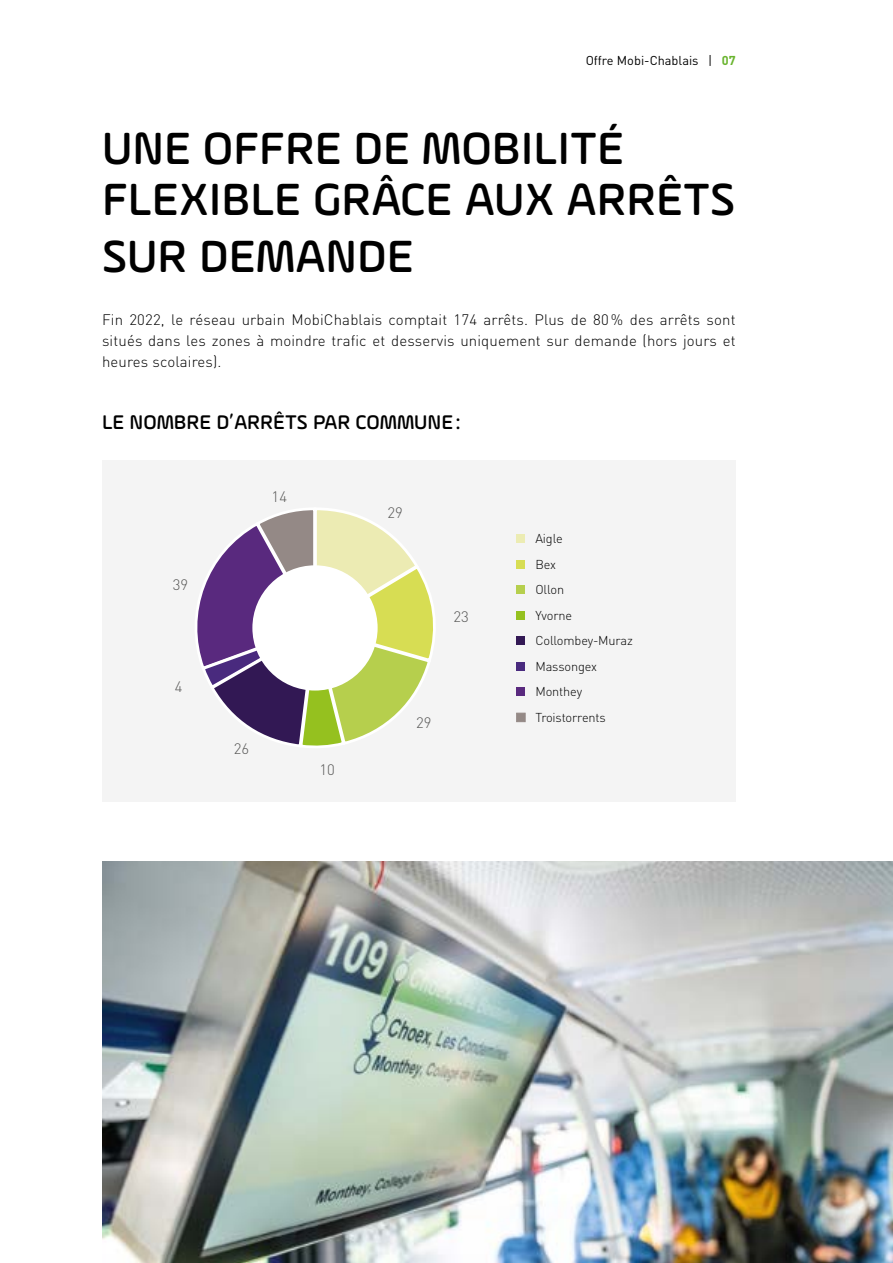
<style>
.page{position:relative;width:893px;height:1263px;background:#fff}
.page>*{position:absolute;margin:0;border:0;box-sizing:border-box;transform-origin:0 0}
.t1{font:500 48px/51px "Ample Soft";color:#000}
.t2{font:500 21px "Ample Soft";color:#000}
.t3{font:300 15px/21px "DIN Pro";letter-spacing:.01em;color:#000;text-align:justify}
.t4{font:300 15px "DIN Pro";color:#575756}
.t5{font:300 12.75px/25.5px "DIN Pro";letter-spacing:-.01em;color:#000}
.t6{font:12.75px "DINOT";color:#000}
.s1{font-family:"DIN Pro";font-weight:700;color:#69b42e}
</style>
<div class="page">
<hr style="left:0;top:670px;width:1px;height:593px;background:#f4f4f4">
<img style="left:102px;top:861px;width:791px;height:402px">
<svg style="left:0;top:670px;width:1px;height:173px"></svg>
<svg style="left:0;top:893px;width:1px;height:215px"></svg>
<div style="left:102px;top:460px;width:634px;height:341px;background:#f4f4f4"></div>
<svg style="left:195px;top:508px;width:240px;height:240px"></svg>
<div style="left:252px;top:565px;width:126px;height:125px;background:#fff;border-radius:50%"></div>
<div style="left:517px;top:534px;width:8px;height:9px;background:#ececb3"></div>
<div style="left:517px;top:560px;width:8px;height:9px;background:#d7dd53"></div>
<div style="left:517px;top:586px;width:8px;height:8px;background:#b6cf4d"></div>
<div style="left:517px;top:611px;width:8px;height:9px;background:#95c11f"></div>
<div style="left:517px;top:637px;width:8px;height:8px;background:#321854"></div>
<div style="left:517px;top:662px;width:8px;height:9px;background:#492a7e"></div>
<div style="left:517px;top:688px;width:8px;height:8px;background:#59297e"></div>
<div style="left:517px;top:713px;width:8px;height:9px;background:#948986"></div>
<p class="t6" style="left:586px;top:52px;width:151px">Offre Mobi-Chablais | <span class="s1">07</span></p>
<h1 class="t1" style="left:102px;top:122px;width:635px">UNE OFFRE DE MOBILITÉ<br>FLEXIBLE GRÂCE AUX ARRÊTS</h1>
<h1 class="t1" style="left:102px;top:230px;width:313px">SUR DEMANDE</h1>
<p class="t3" style="left:102px;top:308px;width:635px">Fin 2022, le réseau urbain MobiChablais comptait 174 arrêts. Plus de 80 % des arrêts sont situés dans les zones à moindre trafic et desservis uniquement sur demande (hors jours et heures scolaires).</p>
<h2 class="t2" style="left:102px;top:409px;width:360px">LE NOMBRE D’ARRÊTS PAR COMMUNE:</h2>
<p class="t4" style="left:173px;top:572px;width:17px">39</p>
<p class="t4" style="left:175px;top:675px;width:9px">4</p>
<p class="t4" style="left:272px;top:485px;width:17px">14</p>
<p class="t4" style="left:234px;top:737px;width:17px">26</p>
<p class="t4" style="left:319px;top:758px;width:17px">10</p>
<p class="t4" style="left:387px;top:501px;width:17px">29</p>
<p class="t4" style="left:453px;top:605px;width:17px">23</p>
<p class="t4" style="left:416px;top:711px;width:17px">29</p>
<p class="t5" style="left:535px;top:525px;width:99px">Aigle<br>Bex<br>Ollon<br>Yvorne<br>Collombey-Muraz<br>Massongex<br>Monthey<br>Troistorrents</p>
</div>
